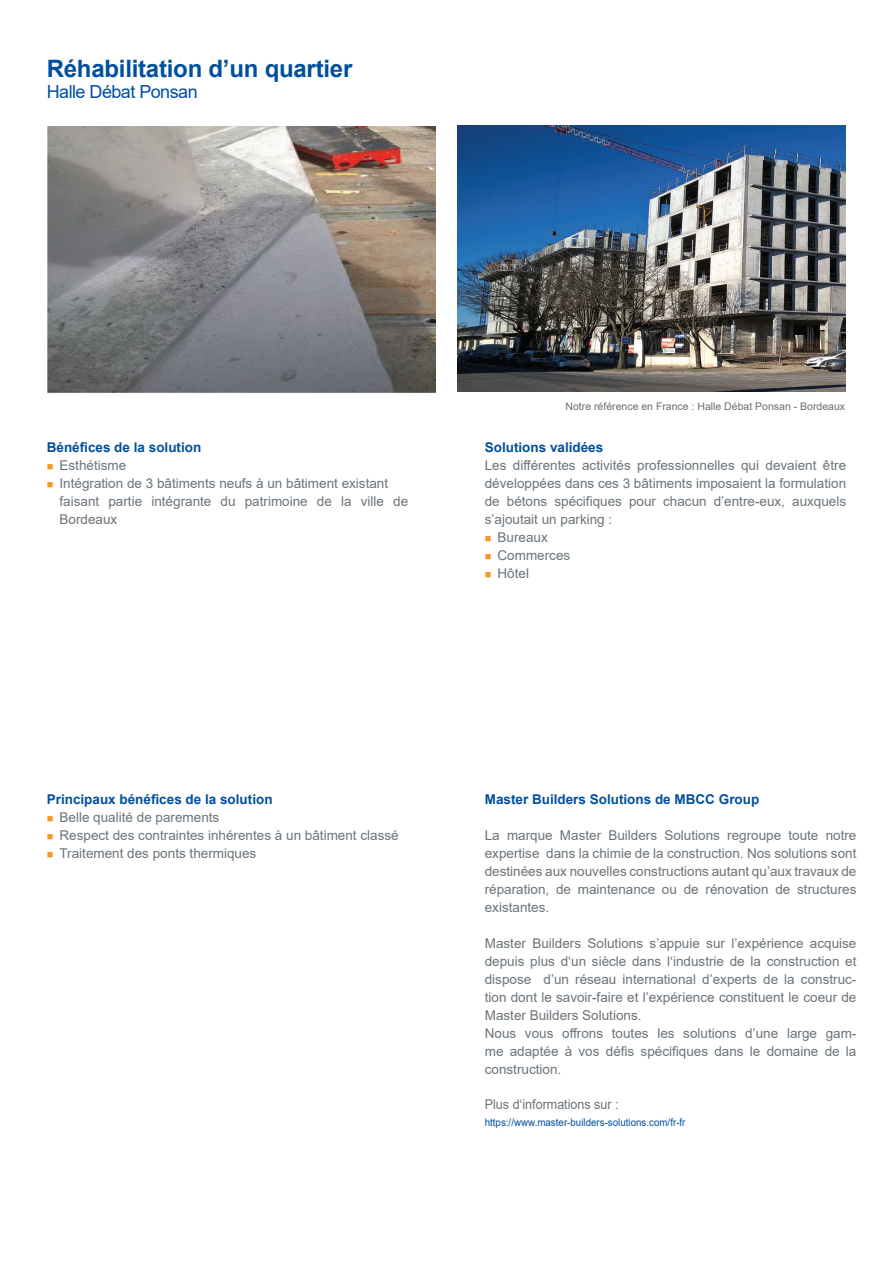
<style>
.page{position:relative;width:893px;height:1263px;background:#fff}
.page>*{position:absolute;margin:0;border:0;box-sizing:border-box;transform-origin:0 0}
.Title_Project{font:700 24px "Arial";letter-spacing:-.01em;color:#01509f}
.Title_Project-2{font:18px "Arial";letter-spacing:-.03em;color:#01509f}
.t1{font:13.5px/18px "Arial";color:#6a747b;text-align:justify}
.t2{font:700 13.5px "Arial";color:#01509f}
.t3{font:13.5px "Arial";color:#6a747b;scale:.93 1}
.t4{font:10.5px "Arial";color:#6c6d70}
.t5{font:10.5px "Arial";color:#01509f;scale:.93 1}
.s1{color:#f7981d}
</style>
<div class="page">
<img style="left:458px;top:126px;width:387px;height:266px">
<img style="left:48px;top:127px;width:387px;height:266px">
<p class="Title_Project" style="left:47px;top:51px;width:307px">Réhabilitation d’un quartier</p>
<p class="Title_Project-2" style="left:47px;top:79px;width:152px">Halle Débat Ponsan</p>
<p class="t2" style="left:47px;top:438px;width:156px">Bénéfices de la solution</p>
<p class="t1" style="left:47px;top:456px;width:81px"><span class="s1">■</span> Esthétisme</p>
<p class="t1" style="left:60px;top:474px;width:350px;text-align:left;text-indent:-13px"><span class="s1">■</span> Intégration de 3 bâtiments neufs à un bâtiment existant faisant partie intégrante du patrimoine de la ville de<br>Bordeaux</p>
<p class="t4" style="left:566px;top:399px;width:281px">Notre référence en France : Halle Débat Ponsan - Bordeaux</p>
<p class="t2" style="left:485px;top:438px;width:120px">Solutions validées</p>
<p class="t1" style="left:485px;top:456px;width:363px">Les différentes activités professionnelles qui devaient être développées dans ces 3 bâtiments imposaient la formulation de bétons spécifiques pour chacun d’entre-eux, auxquels s’ajoutait un parking :</p>
<p class="t1" style="left:485px;top:528px;width:65px"><span class="s1">■</span> Bureaux</p>
<p class="t1" style="left:485px;top:546px;width:87px"><span class="s1">■</span> Commerces</p>
<p class="t1" style="left:485px;top:564px;width:46px"><span class="s1">■</span> Hôtel</p>
<p class="t2" style="left:47px;top:789px;width:227px">Principaux bénéfices de la solution</p>
<p class="t1" style="left:47px;top:808px;width:174px"><span class="s1">■</span> Belle qualité de parements</p>
<p class="t1" style="left:47px;top:826px;width:353px"><span class="s1">■</span> Respect des contraintes inhérentes à un bâtiment classé</p>
<p class="t1" style="left:47px;top:844px;width:211px"><span class="s1">■</span> Traitement des ponts thermiques</p>
<p class="t2" style="left:485px;top:790px;width:276px">Master Builders Solutions de MBCC Group</p>
<p class="t1" style="left:485px;top:826px;width:373px">La marque Master Builders Solutions regroupe toute notre expertise dans la chimie de la construction. Nos solutions sont destinées aux nouvelles constructions autant qu’aux travaux de réparation, de maintenance ou de rénovation de structures existantes.</p>
<p class="t1" style="left:485px;top:934px;width:373px">Master Builders Solutions s’appuie sur l’expérience acquise depuis plus d‘un siècle dans l‘industrie de la construction et dispose d’un réseau international d’experts de la construc&shy;tion dont le savoir-faire et l’expérience constituent le coeur de Master Builders Solutions.</p>
<p class="t1" style="left:485px;top:1024px;width:373px">Nous vous offrons toutes les solutions d’une large gam&shy;me adaptée à vos défis spécifiques dans le domaine de la construction.</p>
<p class="t3" style="left:485px;top:1095px;width:146px">Plus d‘informations sur :</p>
<p class="t5" style="left:485px;top:1115px;width:217px">https://www.master-builders-solutions.com/fr-fr</p>
</div>
